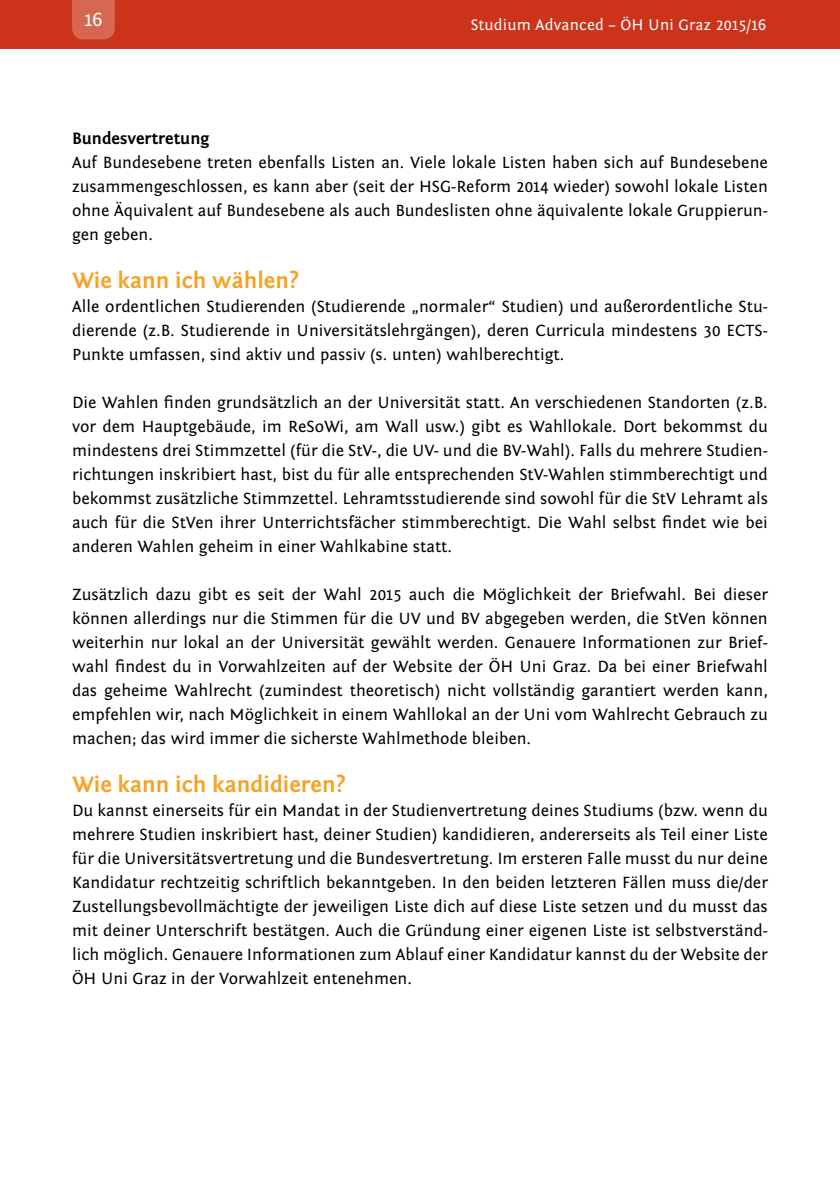
<style>
.page{position:relative;width:840px;height:1191px;background:#fff}
.page>*{position:absolute;margin:0;border:0;box-sizing:border-box;transform-origin:0 0}
.t1{font:700 23px "Fontin Sans";color:#f5a325}
.t2{font:20px "Fontin Sans";color:#fff}
.t3{font:17px/24px "Fontin Sans";color:#000;text-align:justify}
.t4{font:700 17px "Fontin Sans";color:#000}
.t5{font:16px "Fontin Sans";letter-spacing:.01em;color:#fff}
</style>
<div class="page">
<div style="left:0;top:0;width:839px;height:49px;background:#cb341b"></div>
<div style="left:72px;top:0;width:43px;height:39px;background:#d76653"></div>
<p class="t2" style="left:84px;top:8px;width:19px">16</p>
<p class="t5" style="left:470px;top:16px;width:297px">Studium Advanced – ÖH Uni Graz 2015/16</p>
<p class="t4" style="left:72px;top:129px;width:138px">Bundesvertretung</p>
<p class="t3" style="left:72px;top:151px;width:697px">Auf Bundesebene treten ebenfalls Listen an. Viele lokale Listen haben sich auf Bundesebene zusammengeschlossen, es kann aber (seit der HSG-Reform 2014 wieder) sowohl lokale Listen ohne Äquivalent auf Bundesebene als auch Bundeslisten ohne äquivalente lokale Gruppierun&shy;gen geben.</p>
<h1 class="t1" style="left:72px;top:268px;width:228px">Wie kann ich wählen?</h1>
<p class="t3" style="left:72px;top:295px;width:697px">Alle ordentlichen Studierenden (Studierende „normaler“ Studien) und außerordentliche Stu&shy;dierende (z.B. Studierende in Universitätslehrgängen), deren Curricula mindestens 30 ECTS-Punkte umfassen, sind aktiv und passiv (s. unten) wahlberechtigt.</p>
<p class="t3" style="left:72px;top:391px;width:697px">Die Wahlen finden grundsätzlich an der Universität statt. An verschiedenen Standorten (z.B. vor dem Hauptgebäude, im ReSoWi, am Wall usw.) gibt es Wahllokale. Dort bekommst du mindestens drei Stimmzettel (für die StV-, die UV- und die BV-Wahl). Falls du mehrere Studien&shy;richtungen inskribiert hast, bist du für alle entsprechenden StV-Wahlen stimmberechtigt und bekommst zusätzliche Stimmzettel. Lehramtsstudierende sind sowohl für die StV Lehramt als auch für die StVen ihrer Unterrichtsfächer stimmberechtigt. Die Wahl selbst findet wie bei anderen Wahlen geheim in einer Wahlkabine statt.</p>
<p class="t3" style="left:72px;top:583px;width:697px">Zusätzlich dazu gibt es seit der Wahl 2015 auch die Möglichkeit der Briefwahl. Bei dieser können allerdings nur die Stimmen für die UV und BV abgegeben werden, die StVen können weiterhin nur lokal an der Universität gewählt werden. Genauere Informationen zur Brief&shy;wahl findest du in Vorwahlzeiten auf der Website der ÖH Uni Graz. Da bei einer Briefwahl das geheime Wahlrecht (zumindest theoretisch) nicht vollständig garantiert werden kann, empfehlen wir, nach Möglichkeit in einem Wahllokal an der Uni vom Wahlrecht Gebrauch zu machen; das wird immer die sicherste Wahlmethode bleiben.</p>
<h1 class="t1" style="left:72px;top:772px;width:275px">Wie kann ich kandidieren?</h1>
<p class="t3" style="left:72px;top:799px;width:697px">Du kannst einerseits für ein Mandat in der Studienvertretung deines Studiums (bzw. wenn du mehrere Studien inskribiert hast, deiner Studien) kandidieren, andererseits als Teil einer Liste für die Universitätsvertretung und die Bundesvertretung. Im ersteren Falle musst du nur deine Kandidatur rechtzeitig schriftlich bekanntgeben. In den beiden letzteren Fällen muss die/der Zustellungsbevollmächtigte der jeweiligen Liste dich auf diese Liste setzen und du musst das mit deiner Unterschrift bestätgen. Auch die Gründung einer eigenen Liste ist selbstverständ&shy;lich möglich. Genauere Informationen zum Ablauf einer Kandidatur kannst du der Website der ÖH Uni Graz in der Vorwahlzeit entenehmen.</p>
</div>
